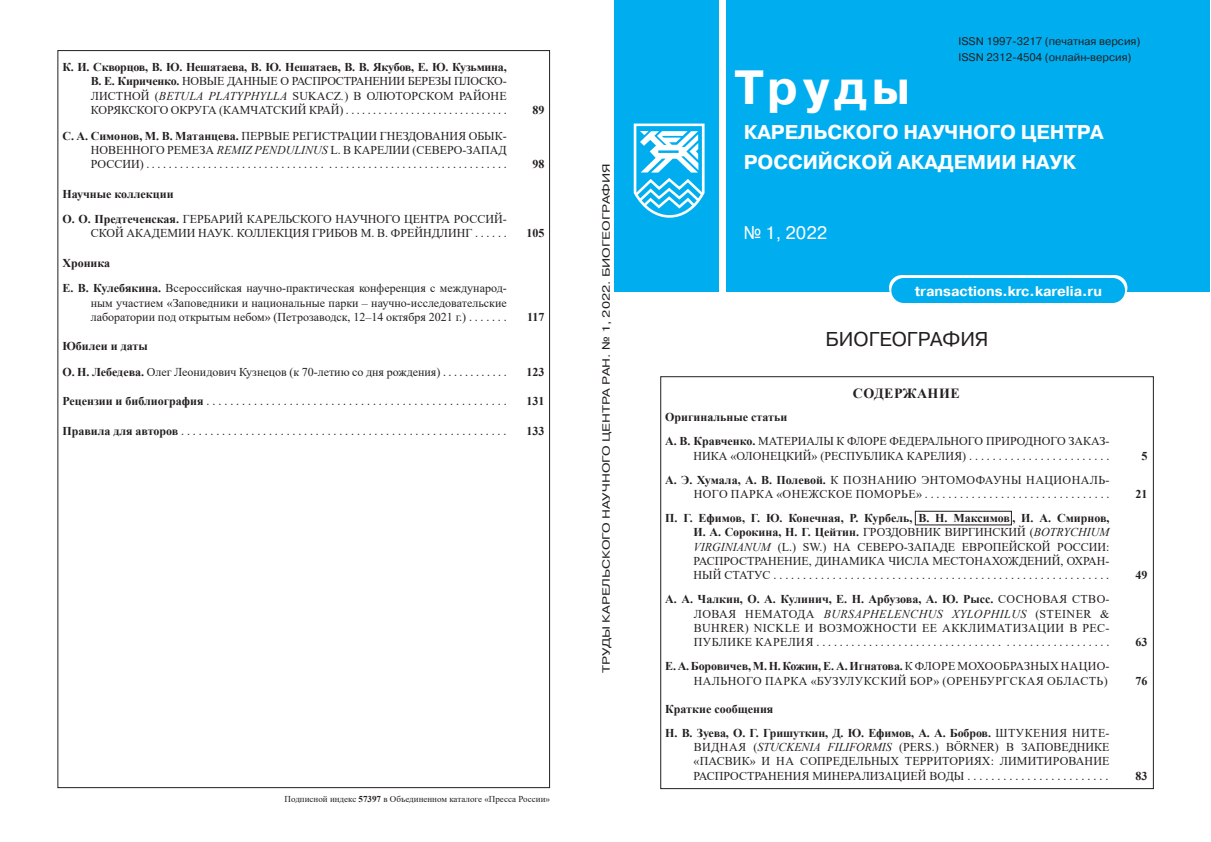
<style>
.page{position:relative;width:1211px;height:842px;background:#fff}
.page>*{position:absolute;margin:0;border:0;box-sizing:border-box;transform-origin:0 0}
.t1{font:700 48px "Pragmatica C";letter-spacing:.1em;color:#fff}
.t2{font:700 20px "Pragmatica C";color:#fff}
.t3{font:20px "Pragmatica C";color:#231f20}
.t4{font:18px "Pragmatica C";color:#fff}
.t5{font:700 14px "Pragmatica C";color:#fff}
.t6{font:700 14px "Times New Roman";letter-spacing:.035em;color:#231f20}
.t7{font:12px/14.4px "Times New Roman";color:#231f20;text-align:justify}
.t8{font:12px/14.4px "Times New Roman";letter-spacing:.035em;color:#231f20;text-align:right}
.t9{font:700 12px "Times New Roman";color:#231f20}
.t10{font:11px/16px "Pragmatica C";color:#231f20}
.t11{font:10.5px "Pragmatica C";color:#231f20;scale:1.33 1}
.t12{font:9px "Times New Roman";color:#231f20}
.s1{font-weight:700}
.s2{font-style:italic}
.s3{font-family:"Arial"}
</style>
<div class="page">
<div style="left:614px;top:0;width:104px;height:291px;background:#00aeef"></div>
<div style="left:726px;top:0;width:484px;height:291px;background:#00aeef"></div>
<svg style="left:889px;top:275px;width:238px;height:28px"></svg>
<svg style="left:633px;top:124px;width:71px;height:94px"></svg>
<div style="left:915px;top:511px;width:96px;height:14px;border:1px solid #231f20"></div>
<p class="t7" style="left:91px;top:59px;width:417px;text-indent:-28px"><span class="s1">К. И. Скворцов, В. Ю. Нешатаева, В. Ю. Нешатаев, В. В. Якубов, Е. Ю. Кузьмина, В. Е. Кириченко.</span> НОВЫЕ ДАННЫЕ О РАСПРОСТРАНЕНИИ БЕРЕЗЫ ПЛОСКО-ЛИСТНОЙ (<span class="s2">BETULA PLATYPHYLLA</span> SUKACZ<span class="s2">.</span>) В ОЛЮТОРСКОМ РАЙОНЕ КОРЯКСКОГО ОКРУГА (КАМЧАТСКИЙ КРАЙ) . . . . . . . . . . . . . . . . . . . . . . . . . . . . . .</p>
<p class="t7" style="left:91px;top:128px;width:417px;text-indent:-28px"><span class="s1">С. А. Симонов, М. В. Матанцева.</span> ПЕРВЫЕ РЕГИСТРАЦИИ ГНЕЗДОВАНИЯ ОБЫК-НОВЕННОГО РЕМЕЗА <span class="s2">REMIZ PENDULINUS</span> L. В КАРЕЛИИ (СЕВЕРО-ЗАПАД РОССИИ) . . . . . . . . . . . . . . . . . . . . . . . . . . . . . . . . . . . . . . . . . . . . . . . . . . . . . . . . . . . . . . . .</p>
<p class="t9" style="left:62px;top:185px;width:113px">Научные коллекции</p>
<p class="t7" style="left:62px;top:211px;width:446px;text-align:right"><span class="s1">О. О. Предтеченская.</span> ГЕРБАРИЙ КАРЕЛЬСКОГО НАУЧНОГО ЦЕНТРА РОССИЙ-<br>СКОЙ АКАДЕМИИ НАУК. КОЛЛЕКЦИЯ ГРИБОВ М. В. ФРЕЙНДЛИНГ . . . . . .</p>
<p class="t9" style="left:62px;top:254px;width:49px">Хроника</p>
<p class="t7" style="left:91px;top:281px;width:417px;text-indent:-28px"><span class="s1">Е. В. Кулебякина.</span> Всероссийская научно-практическая конференция с международ&shy;ным участием «Заповедники и национальные парки – научно-исследовательские лаборатории под открытым небом» (Петрозаводск, 12–14 октября 2021 г.) . . . . . . .</p>
<p class="t9" style="left:532px;top:101px;width:13px">89</p>
<p class="t9" style="left:532px;top:156px;width:13px">98</p>
<p class="t9" style="left:526px;top:225px;width:19px">105</p>
<p class="t9" style="left:527px;top:308px;width:19px">117</p>
<p class="t9" style="left:62px;top:338px;width:87px">Юбилеи и даты</p>
<p class="t7" style="left:62px;top:364px;width:446px"><span class="s1">О. Н. Лебедева.</span> Олег Леонидович Кузнецов (к 70-летию со дня рождения) . . . . . . . . . . . .</p>
<p class="t9" style="left:526px;top:363px;width:19px">123</p>
<p class="t7" style="left:62px;top:394px;width:446px"><span class="s1">Рецензии и библиография</span> . . . . . . . . . . . . . . . . . . . . . . . . . . . . . . . . . . . . . . . . . . . . . . . . . . .</p>
<p class="t9" style="left:526px;top:393px;width:19px">131</p>
<p class="t7" style="left:62px;top:423px;width:445px"><span class="s1">Правила для авторов</span> . . . . . . . . . . . . . . . . . . . . . . . . . . . . . . . . . . . . . . . . . . . . . . . . . . . . . . . .</p>
<p class="t9" style="left:526px;top:422px;width:19px">133</p>
<p class="t12" style="left:285px;top:792px;width:267px">Подписной индекс <span class="s1">57397</span> в Объединенном каталоге «Пресса России»</p>
<p class="t11" style="left:600px;top:673px;width:385px;rotate:-90deg">ТРУДЫ КАРЕЛЬСКОГО НАУЧНОГО ЦЕНТРА РАН. <span class="s3">№</span> 1, 2022. БИОГЕОГРАФИЯ</p>
<p class="t1" style="left:734px;top:61px;width:177px">Труды</p>
<p class="t10" style="left:958px;top:34px;width:183px">ISSN 1997-3217 (печатная версия)<br>ISSN 2312-4504 (онлайн<span class="s3">-</span>версия)</p>
<p class="t2" style="left:743px;top:121px;width:361px">КАРЕЛЬСКОГО НАУЧНОГО ЦЕНТРА</p>
<p class="t2" style="left:743px;top:151px;width:334px">РОССИЙСКОЙ АКАДЕМИИ НАУК</p>
<p class="t4" style="left:743px;top:223px;width:85px"><span class="s3">№</span> 1, 2022</p>
<p class="t5" style="left:914px;top:283px;width:189px">transactions.krc.karelia.ru</p>
<p class="t3" style="left:825px;top:328px;width:164px">БИОГЕОГРАФИЯ</p>
<p class="t6" style="left:852px;top:383px;width:108px">СОДЕРЖАНИЕ</p>
<p class="t9" style="left:665px;top:409px;width:124px">Оригинальные статьи</p>
<p class="t7" style="left:665px;top:434px;width:446px;text-align:right"><span class="s1">А. В. Кравченко.</span> МАТЕРИАЛЫ К ФЛОРЕ ФЕДЕРАЛЬНОГО ПРИРОДНОГО ЗАКАЗ-<br>НИКА «ОЛОНЕЦКИЙ» (РЕСПУБЛИКА КАРЕЛИЯ) . . . . . . . . . . . . . . . . . . . . . . . .</p>
<p class="t8" style="left:665px;top:472px;width:446px"><span class="s1">А. Э. Хумала, А. В. Полевой.</span> К ПОЗНАНИЮ ЭНТОМОФАУНЫ НАЦИОНАЛЬ-<br>НОГО ПАРКА «ОНЕЖСКОЕ ПОМОРЬЕ» . . . . . . . . . . . . . . . . . . . . . . . . . . . . . . . .</p>
<p class="t7" style="left:693px;top:510px;width:417px;text-indent:-28px"><span class="s1">П. Г. Ефимов, Г. Ю. Конечная, Р. Курбель, В. Н. Максимов , И. А. Смирнов, И. А. Сорокина, Н. Г. Цейтин.</span> ГРОЗДОВНИК ВИРГИНСКИЙ (<span class="s2">BOTRYCHIUM VIRGINIANUM</span> (L.) SW.) НА СЕВЕРО-ЗАПАДЕ ЕВРОПЕЙСКОЙ РОССИИ:<br>РАСПРОСТРАНЕНИЕ, ДИНАМИКА ЧИСЛА МЕСТОНАХОЖДЕНИЙ, ОХРАН-НЫЙ СТАТУС . . . . . . . . . . . . . . . . . . . . . . . . . . . . . . . . . . . . . . . . . . . . . . . . . . . . . . . . .</p>
<p class="t7" style="left:693px;top:592px;width:417px;text-indent:-29px"><span class="s1">А. А. Чалкин, О. А. Кулинич, Е. Н. Арбузова, А. Ю. Рысс.</span> СОСНОВАЯ СТВО-ЛОВАЯ НЕМАТОДА <span class="s2">BURSAPHELENCHUS XYLOPHILUS</span> (STEINER &amp; BUHRER) NICKLE И ВОЗМОЖНОСТИ ЕЕ АККЛИМАТИЗАЦИИ В РЕС-ПУБЛИКЕ КАРЕЛИЯ . . . . . . . . . . . . . . . . . . . . . . . . . . . . . . . . . . . . . . . . . . . . . . . . . .</p>
<p class="t8" style="left:665px;top:659px;width:445px"><span class="s1">Е. А. Боровичев, М. Н. Кожин, Е. А. Игнатова.</span> К ФЛОРЕ МОХООБРАЗНЫХ НАЦИО-<br>НАЛЬНОГО ПАРКА «БУЗУЛУКСКИЙ БОР» (ОРЕНБУРГСКАЯ ОБЛАСТЬ)</p>
<p class="t9" style="left:665px;top:700px;width:110px">Краткие сообщения</p>
<p class="t7" style="left:693px;top:725px;width:417px;text-indent:-28px"><span class="s1">Н. В. Зуева, О. Г. Гришуткин, Д. Ю. Ефимов, А. А. Бобров.</span> ШТУКЕНИЯ НИТЕ-ВИДНАЯ (<span class="s2">STUCKENIA FILIFORMIS</span> (PERS.) BÖRNER) В ЗАПОВЕДНИКЕ «ПАСВИК» И НА СОПРЕДЕЛЬНЫХ ТЕРРИТОРИЯХ: ЛИМИТИРОВАНИЕ РАСПРОСТРАНЕНИЯ МИНЕРАЛИЗАЦИЕЙ ВОДЫ . . . . . . . . . . . . . . . . . . . . . . . .</p>
<p class="t9" style="left:1141px;top:447px;width:7px">5</p>
<p class="t9" style="left:1135px;top:485px;width:13px">21</p>
<p class="t9" style="left:1135px;top:567px;width:13px">49</p>
<p class="t9" style="left:1135px;top:634px;width:13px">63</p>
<p class="t9" style="left:1135px;top:672px;width:13px">76</p>
<p class="t9" style="left:1135px;top:767px;width:13px">83</p>
</div>
